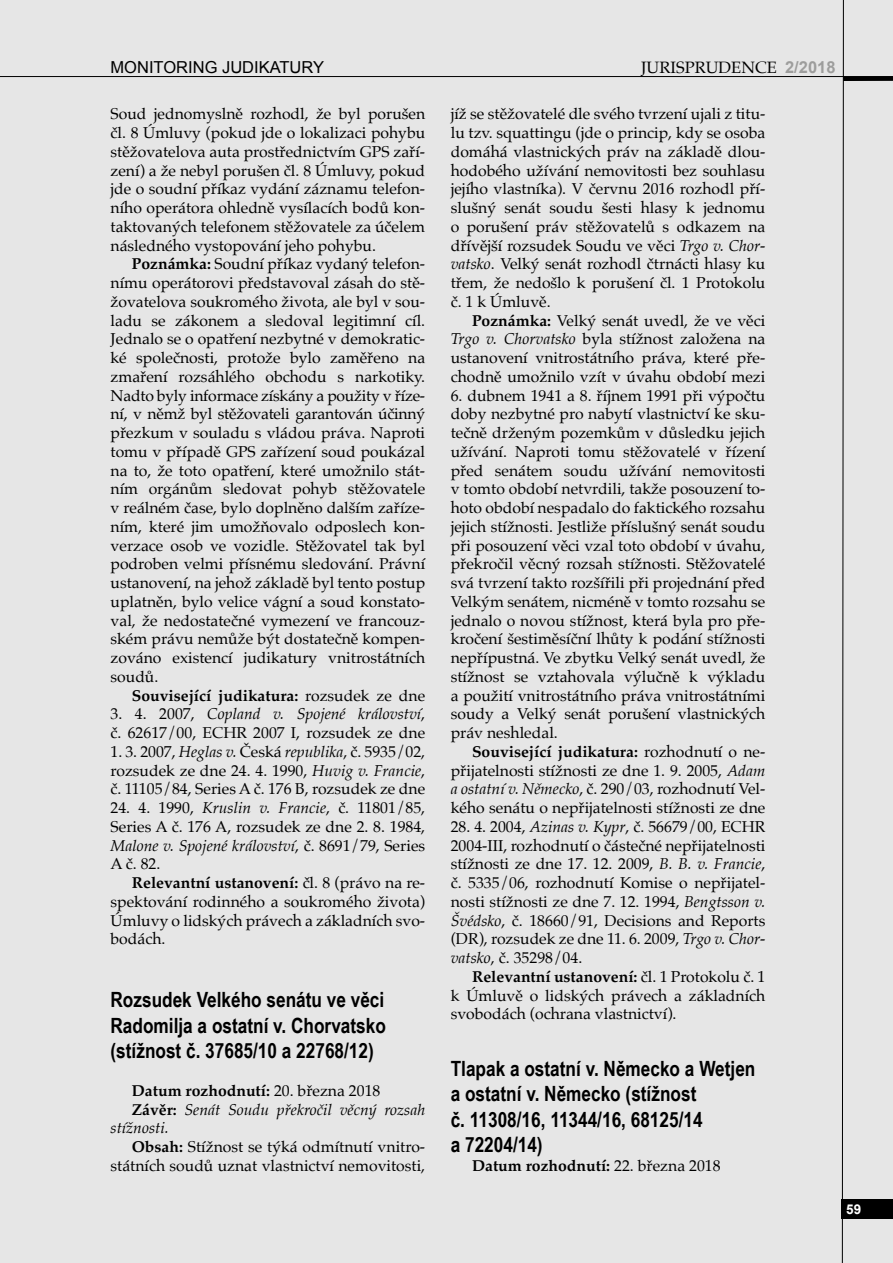
<style>
.page{position:relative;width:893px;height:1263px;background:#e6e6e6}
.page>*{position:absolute;margin:0;border:0;box-sizing:border-box;transform-origin:0 0}
.titulek_14_17{font:700 21px/25.5px "Arial Narrow";color:#000;text-align:justify}
.t1{font:16.5px "Arial";color:#000}
.t2{font:16.5px "Palatino";color:#000}
.t3{font:15.75px/18.8px "Palatino";color:#000;text-align:justify}
.t4{font:700 15.75px "Palatino";color:#000}
.t5{font:italic 15.75px/18.8px "Palatino";color:#000}
.t6{font:700 13.5px "Arial";color:#fff}
.s1{font-family:"Arial";font-weight:700;color:#9d9d9c}
.s2{font-weight:700}
.s3{font-weight:400}
.s4{font-style:italic}
.s5{font-weight:700;font-style:normal}
</style>
<div class="page">
<svg style="left:842px;top:0;width:2px;height:1263px"></svg>
<hr style="left:0;top:76px;width:893px;height:1px;background:#000">
<hr style="left:843px;top:77px;width:50px;height:4px;background:#000">
<div style="left:842px;top:1199px;width:51px;height:19px;background:#000"></div>
<p class="t1" style="left:111px;top:57px;width:215px">MONITORING JUDIKATURY</p>
<p class="t2" style="left:641px;top:54px;width:196px">JURISPRUDENCE <span class="s1">2/2018</span></p>
<p class="t3" style="left:111px;top:104px;width:316px">Soud jednomyslně rozhodl, že byl porušen čl. 8 Úmluvy (pokud jde o lokalizaci pohybu stěžovatelova auta prostřednictvím GPS zaří&shy;zení) a že nebyl porušen čl. 8 Úmluvy, pokud jde o soudní příkaz vydání záznamu telefon&shy;ního operátora ohledně vysílacích bodů kon&shy;taktovaných telefonem stěžovatele za účelem následného vystopování jeho pohybu.</p>
<p class="t3" style="left:111px;top:254px;width:316px;text-indent:21px"><span class="s2">Poznámka:</span> Soudní příkaz vydaný telefon&shy;nímu operátorovi představoval zásah do stě&shy;žovatelova soukromého života, ale byl v sou&shy;ladu se zákonem a sledoval legitimní cíl.<br>Jednalo se o opatření nezbytné v demokratic&shy;ké společnosti, protože bylo zaměřeno na zmaření rozsáhlého obchodu s narkotiky.<br>Nadto byly informace získány a použity v říze&shy;ní, v němž byl stěžovateli garantován účinný přezkum v souladu s vládou práva. Naproti tomu v případě GPS zařízení soud poukázal na to, že toto opatření, které umožnilo stát&shy;ním orgánům sledovat pohyb stěžovatele v reálném čase, bylo doplněno dalším zaříze&shy;ním, které jim umožňovalo odposlech kon&shy;verzace osob ve vozidle. Stěžovatel tak byl podroben velmi přísnému sledování. Právní ustanovení, na jehož základě byl tento postup uplatněn, bylo velice vágní a soud konstato&shy;val, že nedostatečné vymezení ve francouz&shy;ském právu nemůže být dostatečně kompen&shy;zováno existencí judikatury vnitrostátních soudů.</p>
<p class="t4" style="left:132px;top:682px;width:295px">Související judikatura: <span class="s3">rozsudek ze dne</span></p>
<p class="t3" style="left:111px;top:704px;width:316px">3. 4. 2007, <span class="s4">Copland v. Spojené království</span>, č. 62617/00, ECHR 2007 I, rozsudek ze dne</p>
<p class="t3" style="left:111px;top:742px;width:316px">1. 3. 2007, <span class="s4">Heglas v.</span> Česká <span class="s4">republika</span>, č. 5935/02, rozsudek ze dne 24. 4. 1990, <span class="s4">Huvig v. Francie</span>, č. 11105/84, Series A č. 176 B, rozsudek ze dne</p>
<p class="t3" style="left:111px;top:798px;width:316px">24. 4. 1990, <span class="s4">Kruslin v. Francie</span>, č. 11801/85, Series A č. 176 A, rozsudek ze dne 2. 8. 1984, <span class="s4">Malone v. Spojené království</span>, č. 8691/79, Series A č. 82.</p>
<p class="t3" style="left:111px;top:873px;width:316px;text-indent:21px"><span class="s2">Relevantní ustanovení:</span> čl. 8 (právo na re&shy;spektování rodinného a soukromého života)<br>Úmluvy o lidských právech a základních svo&shy;bodách.</p>
<p class="titulek_14_17" style="left:111px;top:986px;width:277px">Rozsudek Velkého senátu ve věci Radomilja a ostatní v. Chorvatsko (stížnost č. 37685/10 a 22768/12)</p>
<p class="t4" style="left:132px;top:1077px;width:250px">Datum rozhodnutí: <span class="s3">20. března 2018</span></p>
<p class="t5" style="left:111px;top:1100px;width:316px;text-indent:21px"><span class="s5">Závěr:</span> Senát Soudu překročil věcný rozsah stížnosti.</p>
<p class="t3" style="left:111px;top:1137px;width:316px;text-align:right"><span class="s2">Obsah:</span> Stížnost se týká odmítnutí vnitro&shy;státních soudů uznat vlastnictví nemovitosti,</p>
<p class="t3" style="left:451px;top:104px;width:316px">jíž se stěžovatelé dle svého tvrzení ujali z titu&shy;lu tzv. squattingu (jde o princip, kdy se osoba domáhá vlastnických práv na základě dlou&shy;hodobého užívání nemovitosti bez souhlasu jejího vlastníka). V červnu 2016 rozhodl pří&shy;slušný senát soudu šesti hlasy k jednomu o porušení práv stěžovatelů s odkazem na dřívější rozsudek Soudu ve věci <span class="s4">Trgo v. Chor&shy;vatsko</span>. Velký senát rozhodl čtrnácti hlasy ku třem, že nedošlo k porušení čl. 1 Protokolu č. 1 k Úmluvě.</p>
<p class="t3" style="left:451px;top:311px;width:316px;text-indent:21px"><span class="s2">Poznámka:</span> Velký senát uvedl, že ve věci <span class="s4">Trgo v. Chorvatsko</span> byla stížnost založena na ustanovení vnitrostátního práva, které pře&shy;chodně umožnilo vzít v úvahu období mezi</p>
<p class="t3" style="left:451px;top:386px;width:316px">6. dubnem 1941 a 8. říjnem 1991 při výpočtu doby nezbytné pro nabytí vlastnictví ke sku&shy;tečně drženým pozemkům v důsledku jejich užívání. Naproti tomu stěžovatelé v řízení před senátem soudu užívání nemovitosti v tomto období netvrdili, takže posouzení to&shy;hoto období nespadalo do faktického rozsahu jejich stížnosti. Jestliže příslušný senát soudu při posouzení věci vzal toto období v úvahu, překročil věcný rozsah stížnosti. Stěžovatelé svá tvrzení takto rozšířili při projednání před Velkým senátem, nicméně v tomto rozsahu se jednalo o novou stížnost, která byla pro pře&shy;kročení šestiměsíční lhůty k podání stížnosti nepřípustná. Ve zbytku Velký senát uvedl, že stížnost se vztahovala výlučně k výkladu a použití vnitrostátního práva vnitrostátními soudy a Velký senát porušení vlastnických práv neshledal.</p>
<p class="t3" style="left:451px;top:742px;width:316px;text-indent:21px"><span class="s2">Související judikatura:</span> rozhodnutí o ne&shy;přijatelnosti stížnosti ze dne 1. 9. 2005, <span class="s4">Adam a ostatní v. Německo</span>, č. 290/03, rozhodnutí Vel&shy;kého senátu o nepřijatelnosti stížnosti ze dne</p>
<p class="t3" style="left:451px;top:817px;width:316px">28. 4. 2004, <span class="s4">Azinas v. Kypr</span>, č. 56679/00, ECHR 2004-III, rozhodnutí o částečné nepřijatelnosti stížnosti ze dne 17. 12. 2009, <span class="s4">B. B. v. Francie</span>, č. 5335/06, rozhodnutí Komise o nepřijatel&shy;nosti stížnosti ze dne 7. 12. 1994, <span class="s4">Bengtsson v.<br>Švédsko</span>, č. 18660/91, Decisions and Reports (DR), rozsudek ze dne 11. 6. 2009, <span class="s4">Trgo v. Chor&shy;vatsko</span>, č. 35298/04.</p>
<p class="t3" style="left:451px;top:967px;width:316px;text-indent:21px"><span class="s2">Relevantní ustanovení:</span> čl. 1 Protokolu č. 1 k Úmluvě o lidských právech a základních svobodách (ochrana vlastnictví).</p>
<p class="titulek_14_17" style="left:451px;top:1054px;width:306px;text-align:left">Tlapak a ostatní v. Německo a Wetjen a ostatní v. Německo (stížnost<br>č. 11308/16, 11344/16, 68125/14<br>a 72204/14)</p>
<p class="t4" style="left:472px;top:1152px;width:250px">Datum rozhodnutí: <span class="s3">22. března 2018</span></p>
<p class="t6" style="left:846px;top:1200px;width:17px">59</p>
</div>
